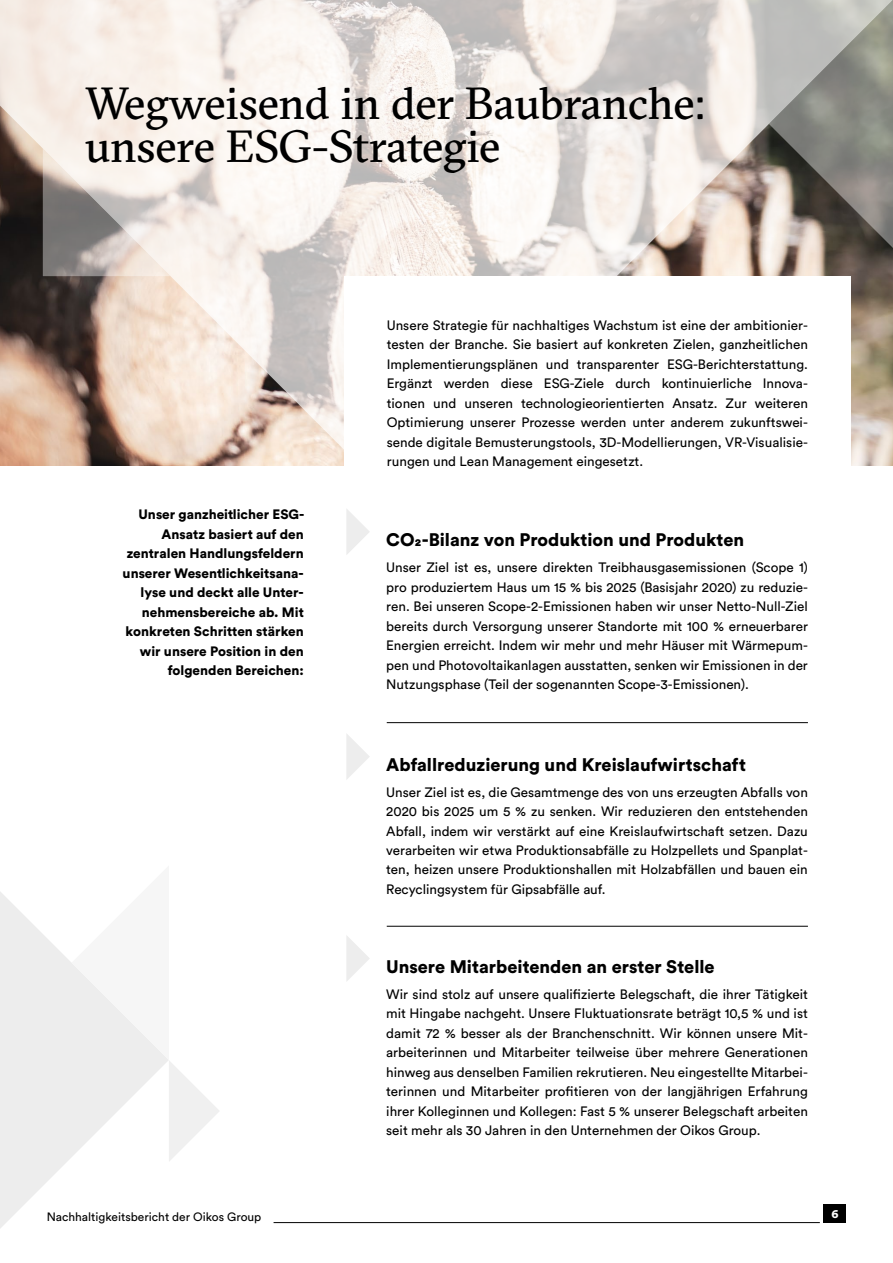
<style>
.page{position:relative;width:893px;height:1263px;background:#fff}
.page>*{position:absolute;margin:0;border:0;box-sizing:border-box;transform-origin:0 0}
.t1{font:45px/43.5px "GT Sectra";letter-spacing:-.01em;color:#000}
.t2{font:900 18px "Circular Std";color:#000}
.t3{font:13.5px/19.5px "Circular Std";color:#000;text-align:justify}
.t4{font:900 13.5px/19.5px "Circular Std";color:#000;text-align:right}
.t5{font:12px "Circular Std";color:#000}
.t6{font:900 12px "Circular Std";color:#fff}
</style>
<div class="page">
<div style="left:824px;top:1204px;width:22px;height:18px;background:#000"></div>
<hr style="left:274px;top:1222px;width:546px;height:1px;background:#000">
<svg style="left:0;top:0;width:893px;height:466px"></svg>
<svg style="left:769px;top:0;width:124px;height:265px;background:#929089"></svg>
<svg style="left:0;top:892px;width:72px;height:336px;fill:#ededed"></svg>
<svg style="left:72px;top:964px;width:147px;height:197px"></svg>
<svg style="left:346px;top:509px;width:24px;height:46px"></svg>
<svg style="left:346px;top:734px;width:24px;height:45px"></svg>
<svg style="left:346px;top:936px;width:24px;height:45px"></svg>
<hr style="left:387px;top:722px;width:421px;height:1px;background:#000">
<hr style="left:387px;top:926px;width:421px;height:1px;background:#000">
<div style="left:344px;top:276px;width:506px;height:226px;background:#fff"></div>
<h1 class="t1" style="left:85px;top:82px;width:622px">Wegweisend in der Baubranche: unsere ESG-Strategie</h1>
<p class="t4" style="left:123px;top:504px;width:183px">Unser ganzheitlicher ESG-<br>Ansatz basiert auf den zentralen Handlungsfeldern unserer Wesentlichkeitsana&shy;lyse und deckt alle Unter&shy;nehmensbereiche ab. Mit konkreten Schritten stärken wir unsere Position in den folgenden Bereichen:</p>
<p class="t3" style="left:387px;top:315px;width:423px">Unsere Strategie für nachhaltiges Wachstum ist eine der ambitionier&shy;testen der Branche. Sie basiert auf konkreten Zielen, ganzheitlichen Implementierungsplänen und transparenter ESG-Berichterstattung.<br>Ergänzt werden diese ESG-Ziele durch kontinuierliche Innova&shy;tionen und unseren technologieorientierten Ansatz. Zur weiteren Optimierung unserer Prozesse werden unter anderem zukunftswei&shy;sende digitale Bemusterungstools, 3D-Modellierungen, VR-Visualisie&shy;rungen und Lean Management eingesetzt.</p>
<h2 class="t2" style="left:386px;top:528px;width:359px">CO2-Bilanz von Produktion und Produkten</h2>
<p class="t3" style="left:386px;top:557px;width:423px">Unser Ziel ist es, unsere direkten Treibhausgasemissionen (Scope 1) pro produziertem Haus um 15 % bis 2025 (Basisjahr 2020) zu reduzie&shy;ren. Bei unseren Scope-2-Emissionen haben wir unser Netto-Null-Ziel bereits durch Versorgung unserer Standorte mit 100 % erneuerbarer Energien erreicht. Indem wir mehr und mehr Häuser mit Wärmepum&shy;pen und Photovoltaikanlagen ausstatten, senken wir Emissionen in der Nutzungsphase (Teil der sogenannten Scope-3-Emissionen).</p>
<h2 class="t2" style="left:386px;top:752px;width:361px">Abfallreduzierung und Kreislaufwirtschaft</h2>
<p class="t3" style="left:386px;top:782px;width:423px">Unser Ziel ist es, die Gesamtmenge des von uns erzeugten Abfalls von 2020 bis 2025 um 5 % zu senken. Wir reduzieren den entstehenden Abfall, indem wir verstärkt auf eine Kreislaufwirtschaft setzen. Dazu verarbeiten wir etwa Produktionsabfälle zu Holzpellets und Spanplat&shy;ten, heizen unsere Produktionshallen mit Holzabfällen und bauen ein Recyclingsystem für Gipsabfälle auf.</p>
<h2 class="t2" style="left:386px;top:955px;width:330px">Unsere Mitarbeitenden an erster Stelle</h2>
<p class="t3" style="left:386px;top:984px;width:423px">Wir sind stolz auf unsere qualifizierte Belegschaft, die ihrer Tätigkeit mit Hingabe nachgeht. Unsere Fluktuationsrate beträgt 10,5 % und ist damit 72 % besser als der Branchenschnitt. Wir können unsere Mit&shy;arbeiterinnen und Mitarbeiter teilweise über mehrere Generationen hinweg aus denselben Familien rekrutieren. Neu eingestellte Mitarbei&shy;terinnen und Mitarbeiter profitieren von der langjährigen Erfahrung ihrer Kolleginnen und Kollegen: Fast 5 % unserer Belegschaft arbeiten seit mehr als 30 Jahren in den Unternehmen der Oikos Group.</p>
<p class="t5" style="left:47px;top:1209px;width:216px">Nachhaltigkeitsbericht der Oikos Group</p>
<p class="t6" style="left:831px;top:1206px;width:9px">6</p>
</div>
